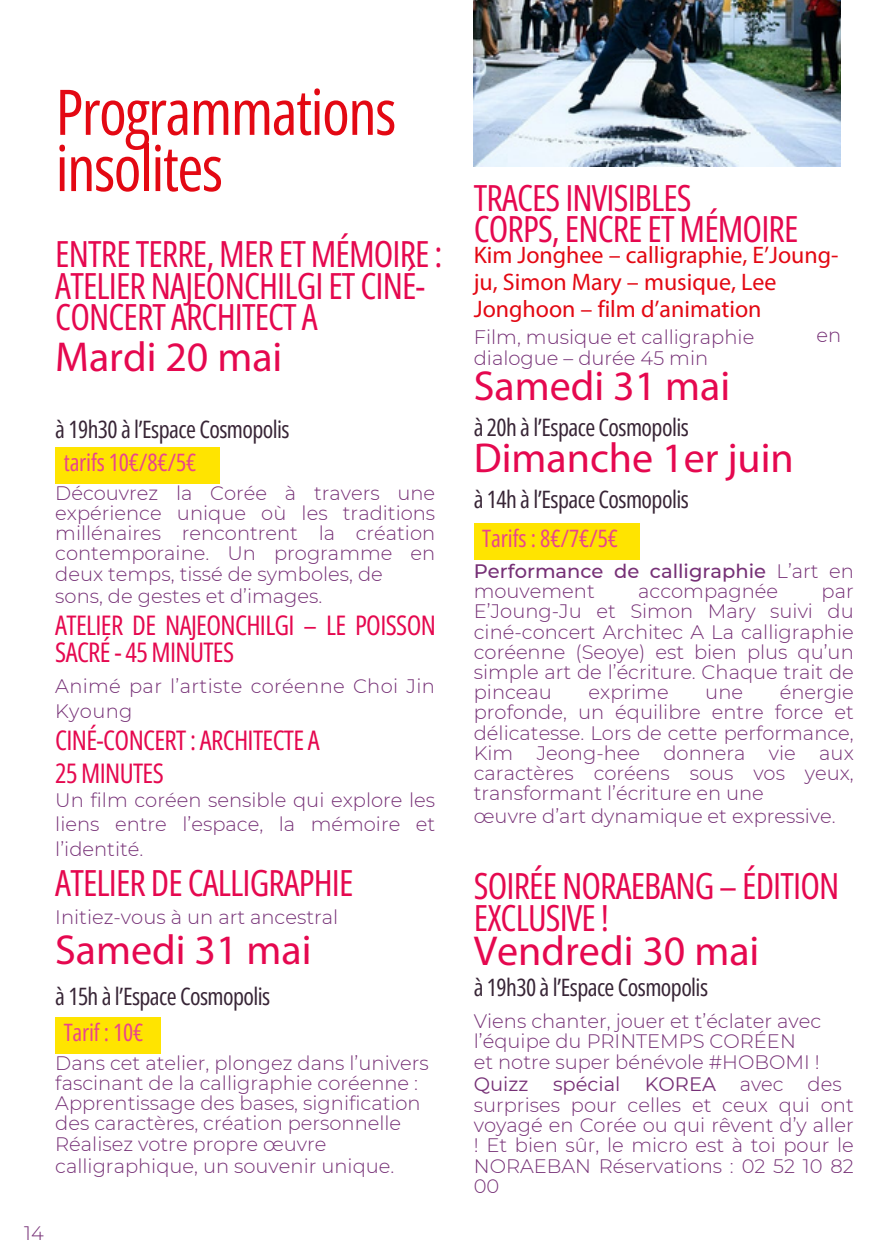
<style>
.page{position:relative;width:894px;height:1258px;background:#fff}
.page>*{position:absolute;margin:0;border:0;box-sizing:border-box;transform-origin:0 0}
.t1{font:63px/56.1px "Open Sans Condensed";letter-spacing:-.025em;color:#e30813}
.t2{font:42px "Myriad Pro";color:#e5084f}
.t3{font:36px/31.5px "Open Sans Condensed";letter-spacing:-.025em;color:#e5084f}
.t4{font:27px/27px "Open Sans Condensed";letter-spacing:-.025em;color:#e5084f}
.t5{font:24px "Open Sans Condensed";letter-spacing:-.025em;color:#382536}
.t6{font:24px/27px "Myriad Pro";color:#e30813}
.t7{font:24px "Open Sans Condensed";letter-spacing:-.01em;color:#e9448d}
.t8{font:300 19.5px/20.1px "Montserrat";color:#763076;text-align:justify}
.t9{font:500 19.5px/20.1px "Montserrat";color:#763076}
.t10{font:19.5px "Montserrat";color:#763076}
.s1{font-weight:300}
</style>
<div class="page">
<div style="left:55px;top:447px;width:165px;height:37px;background:#ffe400"></div>
<div style="left:55px;top:1017px;width:106px;height:37px;background:#ffe400"></div>
<div style="left:473px;top:523px;width:166px;height:36px;background:#ffe400"></div>
<img style="left:473px;top:0;width:367px;height:166px">
<p class="t1" style="left:56px;top:82px;width:342px">Programmations insolites</p>
<p class="t3" style="left:55px;top:237px;width:388px">ENTRE TERRE, MER ET MÉMOIRE :<br>ATELIER NAJEONCHILGI ET CINÉ-<br>CONCERT ARCHITECT A</p>
<p class="t2" style="left:55px;top:339px;width:228px">Mardi 20 mai</p>
<p class="t5" style="left:55px;top:412px;width:236px">à 19h30 à l’Espace Cosmopolis</p>
<p class="t7" style="left:64px;top:446px;width:134px">tarifs 10€/8€/5€</p>
<p class="t8" style="left:55px;top:483px;width:381px">Découvrez la Corée à travers une expérience unique où les traditions millénaires rencontrent la création contemporaine. Un programme en deux temps, tissé de symboles, de</p>
<p class="t8" style="left:55px;top:586px;width:268px">sons, de gestes et d’images.</p>
<p class="t4" style="left:55px;top:611px;width:382px">ATELIER DE NAJEONCHILGI – LE POISSON<br>SACRÉ - 45 MINUTES</p>
<p class="t8" style="left:55px;top:674px;width:381px;line-height:24.3px">Animé par l’artiste coréenne Choi Jin<br>Kyoung</p>
<h3 class="t4" style="left:55px;top:726px;width:266px">CINÉ-CONCERT : ARCHITECTE A</h3>
<h3 class="t4" style="left:55px;top:758px;width:110px">25 MINUTES</h3>
<p class="t8" style="left:55px;top:788px;width:381px;line-height:24.3px">Un film coréen sensible qui explore les liens entre l’espace, la mémoire et l’identité.</p>
<p class="t3" style="left:55px;top:866px;width:299px">ATELIER DE CALLIGRAPHIE</p>
<p class="t8" style="left:55px;top:907px;width:284px">Initiez-vous à un art ancestral</p>
<p class="t2" style="left:55px;top:933px;width:258px">Samedi 31 mai</p>
<p class="t5" style="left:55px;top:979px;width:216px">à 15h à l’Espace Cosmopolis</p>
<h4 class="t7" style="left:64px;top:1015px;width:81px">Tarif : 10€</h4>
<p class="t8" style="left:55px;top:1052px;width:375px;text-align:left">Dans cet atelier, plongez dans l’univers fascinant de la calligraphie coréenne :<br>Apprentissage des bases, signification des caractères, création personnelle Réalisez votre propre œuvre</p>
<p class="t8" style="left:55px;top:1156px;width:340px">calligraphique, un souvenir unique.</p>
<h2 class="t8" style="left:24px;top:1222px;width:21px">14</h2>
<h2 class="t3" style="left:473px;top:181px;width:326px">TRACES INVISIBLES<br>CORPS, ENCRE ET MÉMOIRE</h2>
<h2 class="t6" style="left:473px;top:243px;width:366px">Kim Jonghee – calligraphie, E’Joung&shy;ju, Simon Mary – musique, Lee<br>Jonghoon – film d’animation</h2>
<p class="t8" style="left:473px;top:326px;width:282px;line-height:21px">Film, musique et calligraphie dialogue – durée 45 min</p>
<h3 class="t2" style="left:473px;top:369px;width:258px">Samedi 31 mai</h3>
<p class="t5" style="left:473px;top:410px;width:216px">à 20h à l’Espace Cosmopolis</p>
<p class="t2" style="left:473px;top:440px;width:321px">Dimanche 1er juin</p>
<p class="t5" style="left:473px;top:482px;width:216px">à 14h à l’Espace Cosmopolis</p>
<p class="t7" style="left:482px;top:521px;width:137px">Tarifs : 8€/7€/5€</p>
<p class="t8" style="left:816px;top:325px;width:26px">en</p>
<h3 class="t9" style="left:473px;top:561px;width:381px">Performance de calligraphie <span class="s1">L’art en mouvement</span></h3>
<h3 class="t8" style="left:638px;top:581px;width:141px">accompagnée</h3>
<h3 class="t8" style="left:473px;top:581px;width:381px;text-indent:348px">par E’Joung-Ju et Simon Mary suivi du ciné-concert Architec A La calligraphie coréenne (Seoye) est bien plus qu’un simple art de l’écriture. Chaque trait de pinceau</h3>
<h3 class="t8" style="left:473px;top:682px;width:381px;text-indent:306px">énergie profonde, un équilibre entre force et délicatesse. Lors de cette performance, Kim Jeong-hee donnera vie aux caractères coréens sous vos yeux, transformant l’écriture en une</h3>
<p class="t8" style="left:473px;top:806px;width:363px">œuvre d’art dynamique et expressive.</p>
<h3 class="t8" style="left:588px;top:682px;width:81px">exprime</h3>
<h3 class="t8" style="left:705px;top:682px;width:39px">une</h3>
<p class="t3" style="left:473px;top:870px;width:367px">SOIRÉE NORAEBANG – ÉDITION<br>EXCLUSIVE !</p>
<p class="t2" style="left:473px;top:933px;width:287px">Vendredi 30 mai</p>
<p class="t5" style="left:473px;top:970px;width:236px">à 19h30 à l’Espace Cosmopolis</p>
<p class="t8" style="left:473px;top:1011px;width:349px;text-align:left">Viens chanter, jouer et t’éclater avec l’équipe du PRINTEMPS CORÉEN<br>et notre super bénévole #HOBOMI !</p>
<p class="t10" style="left:473px;top:1072px;width:56px">Quizz</p>
<p class="t10" style="left:553px;top:1072px;width:69px">spécial</p>
<p class="t10" style="left:644px;top:1072px;width:73px">KOREA</p>
<p class="t8" style="left:739px;top:1074px;width:46px">avec</p>
<h3 class="t8" style="left:807px;top:1074px;width:36px">des</h3>
<p class="t8" style="left:473px;top:1095px;width:381px">surprises pour celles et ceux qui ont voyagé en Corée ou qui rêvent d’y aller ! Et bien sûr, le micro est à toi pour le NORAEBAN Réservations : 02 52 10 82<br>00</p>
</div>
